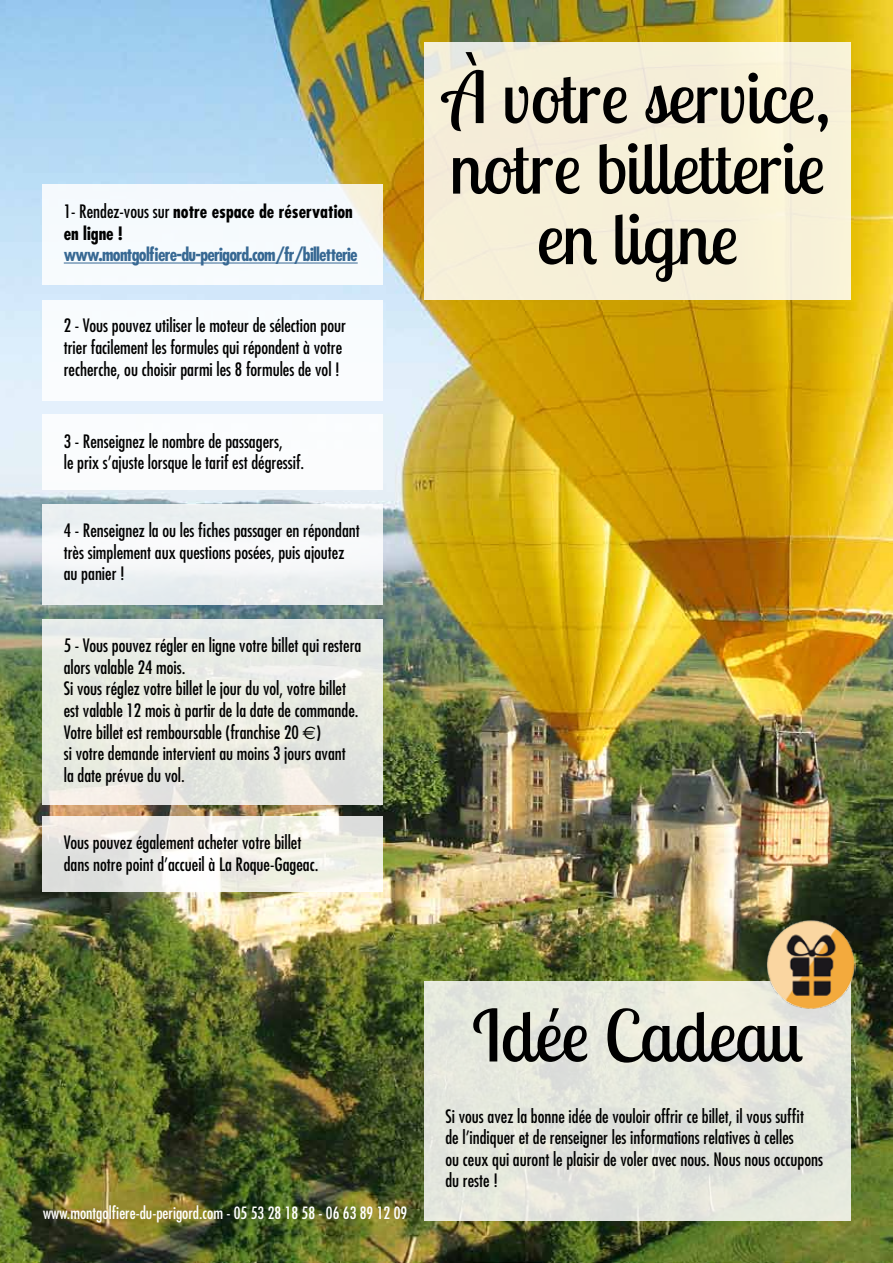
<style>
.page{position:relative;width:893px;height:1263px;background:#fff}
.page>*{position:absolute;margin:0;border:0;box-sizing:border-box;transform-origin:0 0}
.t1{font:70.95px/70.5px "Lobster Two";color:#000;text-align:center}
.t2{font:condensed 18px/21.6px "Futura";color:#000}
.t3{font:700 condensed 18px/21.6px "Futura";color:#000}
.t4{font:700 condensed 18px "Futura";letter-spacing:-.04em;color:#376893}
.t5{font:condensed 16.5px "Futura";color:#fff}
.s1{font-weight:400}
.s2{font-family:"Euro Sans";font-stretch:normal}
</style>
<div class="page">
<img style="left:0;top:0;width:893px;height:1263px">
<div style="left:43px;top:184px;width:340px;height:101px;background:#f6fafd"></div>
<div style="left:43px;top:300px;width:340px;height:100px;background:#fff"></div>
<div style="left:43px;top:504px;width:340px;height:101px;background:#edf1f2"></div>
<div style="left:43px;top:619px;width:340px;height:185px;background:linear-gradient(to right,#ebede4,#e6e8e3)"></div>
<div style="left:43px;top:415px;width:340px;height:75px;background:#fff"></div>
<svg style="left:43px;top:816px;width:340px;height:76px;fill:#eeeee5"></svg>
<hr style="left:64px;top:263px;width:294px;height:1px;background:#376893">
<div style="left:424px;top:43px;width:426px;height:257px;background:#f6f0d8"></div>
<div style="left:424px;top:981px;width:426px;height:239px;background:#e4e7dd"></div>
<img style="left:767px;top:920px;width:89px;height:89px">
<p class="t3" style="left:64px;top:201px;width:291px"><span class="s1">1- Rendez-vous sur</span> notre espace de réservation en ligne !</p>
<p class="t4" style="left:64px;top:243px;width:295px">www.montgolfiere-du-perigord.com/fr/billetterie</p>
<p class="t2" style="left:64px;top:315px;width:284px">2 - Vous pouvez utiliser le moteur de sélection pour trier facilement les formules qui répondent à votre recherche, ou choisir parmi les 8 formules de vol !</p>
<p class="t2" style="left:64px;top:430px;width:242px">3 - Renseignez le nombre de passagers,<br>le prix s’ajuste lorsque le tarif est dégressif.</p>
<p class="t2" style="left:64px;top:519px;width:297px">4 - Renseignez la ou les fiches passager en répondant très simplement aux questions posées, puis ajoutez au panier !</p>
<p class="t2" style="left:64px;top:635px;width:299px">5 - Vous pouvez régler en ligne votre billet qui restera alors valable 24 mois.<br>Si vous réglez votre billet le jour du vol, votre billet est valable 12 mois à partir de la date de commande.<br>Votre billet est remboursable (franchise 20 <span class="s2">€</span>)<br>si votre demande intervient au moins 3 jours avant<br>la date prévue du vol.</p>
<p class="t2" style="left:64px;top:832px;width:256px">Vous pouvez également acheter votre billet dans notre point d’accueil à La Roque-Gageac.</p>
<h1 class="t1" style="left:444px;top:61px;width:388px">À votre service, notre billetterie en ligne</h1>
<p class="t5" style="left:43px;top:1202px;width:366px">www.montgolfiere-du-perigord.com - 05 53 28 18 58 - 06 63 89 12 09</p>
<h1 class="t1" style="left:472px;top:1000px;width:331px">Idée Cadeau</h1>
<p class="t2" style="left:445px;top:1105px;width:379px">Si vous avez la bonne idée de vouloir offrir ce billet, il vous suffit<br>de l’indiquer et de renseigner les informations relatives à celles<br>ou ceux qui auront le plaisir de voler avec nous. Nous nous occupons du reste !</p>
</div>
